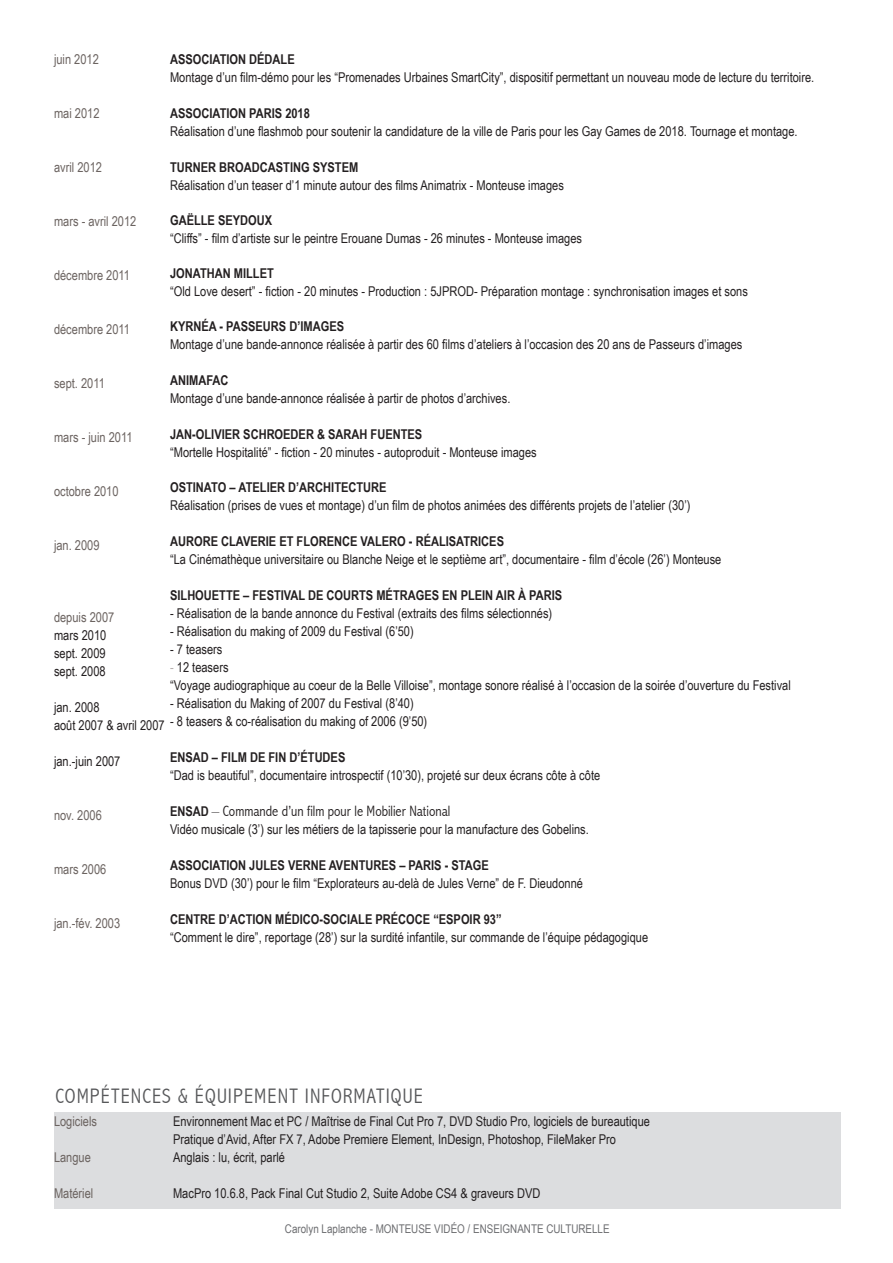
<style>
.page{position:relative;width:893px;height:1263px;background:#fff}
.page>*{position:absolute;margin:0;border:0;box-sizing:border-box;transform-origin:0 0}
.t1{font:300 condensed 21px "Abadi";letter-spacing:.05em;color:#57585a}
.t2{font:300 condensed 15px "Abadi";color:#231f20}
.t3{font:13.5px/18px "Arial Narrow";color:#231f20}
.t4{font:700 13.5px "Arial Narrow";color:#231f20}
.t5{font:13.5px "Arial Narrow";color:#6b6360}
.t6{font:12px "Arial Narrow";color:#6c6d70}
.s1{color:#b6b0af}
.s2{font-family:"Arial Narrow";font-weight:700;font-stretch:normal;font-size:13.5px}
</style>
<div class="page">
<div style="left:54px;top:1113px;width:786px;height:96px;background:#dcdddf"></div>
<p class="t4" style="left:170px;top:49px;width:8px">ASSOCIATION</p>
<p class="t4" style="left:249px;top:49px;width:9px">DÉDALE</p>
<p class="t3" style="left:170px;top:68px;width:646px">Montage d’un film-démo pour les “Promenades Urbaines SmartCity”, dispositif permettant un nouveau mode de lecture du territoire.</p>
<p class="t4" style="left:170px;top:103px;width:8px">ASSOCIATION</p>
<p class="t4" style="left:249px;top:103px;width:62px">PARIS 2018</p>
<p class="t3" style="left:170px;top:122px;width:629px">Réalisation d’une flashmob pour soutenir la candidature de la ville de Paris pour les Gay Games de 2018. Tournage et montage.</p>
<p class="t4" style="left:170px;top:157px;width:16px">TURNER</p>
<p class="t4" style="left:219px;top:157px;width:17px">BROADCASTING</p>
<p class="t4" style="left:313px;top:157px;width:16px">SYSTEM</p>
<p class="t3" style="left:170px;top:176px;width:395px">Réalisation d’un teaser d’1 minute autour des films Animatrix - Monteuse images</p>
<p class="t4" style="left:170px;top:210px;width:32px">GAËLLE</p>
<p class="t4" style="left:218px;top:210px;width:16px">SEYDOU</p>
<p class="t4" style="left:265px;top:210px;width:9px">X</p>
<p class="t3" style="left:170px;top:229px;width:414px">“Cliffs” - film d’artiste sur le peintre Erouane Dumas - 26 minutes - Monteuse images</p>
<p class="t4" style="left:170px;top:263px;width:9px">JONATHAN</p>
<p class="t4" style="left:234px;top:263px;width:8px">MILLET</p>
<p class="t3" style="left:170px;top:282px;width:579px">“Old Love desert” - fiction - 20 minutes - Production : 5JPROD- Préparation montage : synchronisation images et sons</p>
<p class="t4" style="left:170px;top:316px;width:32px">KYRNÉA</p>
<p class="t4" style="left:219px;top:316px;width:16px">- PASSEURS</p>
<p class="t4" style="left:289px;top:316px;width:20px">D’IMAGES</p>
<p class="t3" style="left:170px;top:335px;width:574px">Montage d’une bande-annonce réalisée à partir des 60 films d’ateliers à l’occasion des 20 ans de Passeurs d’images</p>
<p class="t4" style="left:170px;top:370px;width:60px">ANIMAFAC</p>
<p class="t3" style="left:170px;top:389px;width:342px">Montage d’une bande-annonce réalisée à partir de photos d’archives.</p>
<p class="t4" style="left:170px;top:424px;width:34px">JAN-OLIVIER</p>
<p class="t4" style="left:243px;top:424px;width:9px">SCHROEDER</p>
<p class="t4" style="left:317px;top:424px;width:20px">&amp; SARAH</p>
<p class="t4" style="left:371px;top:424px;width:9px">FUENTES</p>
<p class="t3" style="left:170px;top:443px;width:368px">“Mortelle Hospitalité” - fiction - 20 minutes - autoproduit - Monteuse images</p>
<p class="t4" style="left:170px;top:477px;width:84px">OSTINATO – ATELIER</p>
<p class="t4" style="left:288px;top:477px;width:20px">D’ARCHITECTURE</p>
<p class="t3" style="left:170px;top:496px;width:522px">Réalisation (prises de vues et montage) d’un film de photos animées des différents projets de l’atelier (30’)</p>
<p class="t4" style="left:170px;top:531px;width:17px">AURORE</p>
<p class="t4" style="left:221px;top:531px;width:16px">CLAVERIE</p>
<p class="t4" style="left:279px;top:531px;width:33px">ET FLORENCE</p>
<p class="t4" style="left:361px;top:531px;width:16px">VALERO</p>
<p class="t4" style="left:409px;top:531px;width:15px">- RÉALISATRICES</p>
<p class="t3" style="left:170px;top:550px;width:553px">“La Cinémathèque universitaire ou Blanche Neige et le septième art”, documentaire - film d’école (26’) Monteuse</p>
<p class="t4" style="left:170px;top:585px;width:97px">SILHOUETTE – FESTIVAL</p>
<p class="t4" style="left:308px;top:585px;width:28px">DE COURTS</p>
<p class="t4" style="left:376px;top:585px;width:9px">MÉTRAGES</p>
<p class="t4" style="left:442px;top:585px;width:26px">EN PLEIN</p>
<p class="t4" style="left:496px;top:585px;width:48px">AIR À PARIS</p>
<p class="t3" style="left:170px;top:604px;width:384px">- Réalisation de la bande annonce du Festival (extraits des films sélectionnés)</p>
<p class="t3" style="left:170px;top:622px;width:245px">- Réalisation du making of 2009 du Festival (6’50)</p>
<p class="t3" style="left:170px;top:640px;width:54px">- 7 teasers</p>
<p class="t3" style="left:170px;top:658px;width:622px"><span class="s1">-</span> 12 teasers<br>“Voyage audiographique au coeur de la Belle Villoise”, montage sonore réalisé à l’occasion de la soirée d’ouverture du Festival</p>
<p class="t3" style="left:170px;top:694px;width:245px">- Réalisation du Making of 2007 du Festival (8’40)</p>
<p class="t3" style="left:170px;top:712px;width:259px">- 8 teasers &amp; co-réalisation du making of 2006 (9’50)</p>
<p class="t4" style="left:170px;top:747px;width:139px">ENSAD – FILM DE FIN D’ÉTUDES</p>
<p class="t3" style="left:170px;top:766px;width:432px">“Dad is beautiful”, documentaire introspectif (10’30), projeté sur deux écrans côte à côte</p>
<p class="t2" style="left:170px;top:802px;width:282px"><span class="s2">ENSAD</span> – Commande d’un film pour le Mobilier National</p>
<p class="t3" style="left:170px;top:820px;width:420px">Vidéo musicale (3’) sur les métiers de la tapisserie pour la manufacture des Gobelins.</p>
<p class="t4" style="left:170px;top:855px;width:253px">ASSOCIATION JULES VERNE AVENTURES – PARIS</p>
<p class="t4" style="left:445px;top:855px;width:23px">- STAGE</p>
<p class="t3" style="left:170px;top:874px;width:414px">Bonus DVD (30’) pour le film “Explorateurs au-delà de Jules Verne” de F. Dieudonné</p>
<p class="t4" style="left:170px;top:909px;width:333px">CENTRE D’ACTION MÉDICO-SOCIALE PRÉCOCE “ESPOIR 93”</p>
<p class="t3" style="left:170px;top:928px;width:480px">“Comment le dire”, reportage (28’) sur la surdité infantile, sur commande de l’équipe pédagogique</p>
<p class="t5" style="left:54px;top:49px;width:46px">juin 2012</p>
<p class="t5" style="left:54px;top:103px;width:47px">mai 2012</p>
<p class="t5" style="left:54px;top:157px;width:49px">avril 2012</p>
<p class="t5" style="left:54px;top:211px;width:84px">mars - avril 2012</p>
<p class="t5" style="left:54px;top:265px;width:78px">décembre 2011</p>
<p class="t5" style="left:54px;top:319px;width:78px">décembre 2011</p>
<p class="t5" style="left:54px;top:373px;width:52px">sept. 2011</p>
<p class="t5" style="left:54px;top:427px;width:80px">mars - juin 2011</p>
<p class="t5" style="left:54px;top:481px;width:66px">octobre 2010</p>
<p class="t5" style="left:54px;top:535px;width:47px">jan. 2009</p>
<p class="t5" style="left:54px;top:607px;width:62px">depuis 2007</p>
<p class="t3" style="left:54px;top:626px;width:54px;text-align:justify">mars 2010 sept. 2009 sept. 2008</p>
<p class="t3" style="left:54px;top:698px;width:112px">jan. 2008<br>août 2007 &amp; avril 2007</p>
<p class="t3" style="left:54px;top:752px;width:68px">jan.-juin 2007</p>
<p class="t5" style="left:54px;top:805px;width:49px">nov. 2006</p>
<p class="t5" style="left:54px;top:859px;width:54px">mars 2006</p>
<p class="t5" style="left:54px;top:913px;width:68px">jan.-fév. 2003</p>
<h1 class="t1" style="left:55px;top:1084px;width:369px">COMPÉTENCES &amp; ÉQUIPEMENT INFORMATIQUE</h1>
<p class="t5" style="left:54px;top:1111px;width:45px">Logiciels</p>
<p class="t5" style="left:54px;top:1147px;width:38px">Langue</p>
<p class="t5" style="left:54px;top:1183px;width:41px">Matériel</p>
<p class="t3" style="left:173px;top:1111px;width:478px">Environnement Mac et PC / Maîtrise de Final Cut Pro 7, DVD Studio Pro, logiciels de bureautique<br>Pratique d’Avid, After FX 7, Adobe Premiere Element, InDesign, Photoshop, FileMaker Pro<br>Anglais : lu, écrit, parlé</p>
<p class="t3" style="left:173px;top:1183px;width:369px">MacPro 10.6.8, Pack Final Cut Studio 2, Suite Adobe CS4 &amp; graveurs DVD</p>
<p class="t6" style="left:285px;top:1220px;width:157px">Carolyn Laplanche - MONTEUSE vidéo</p>
<p class="t6" style="left:468px;top:1220px;width:13px">/ enseignante</p>
<p class="t6" style="left:546px;top:1220px;width:8px">culturelle</p>
</div>
